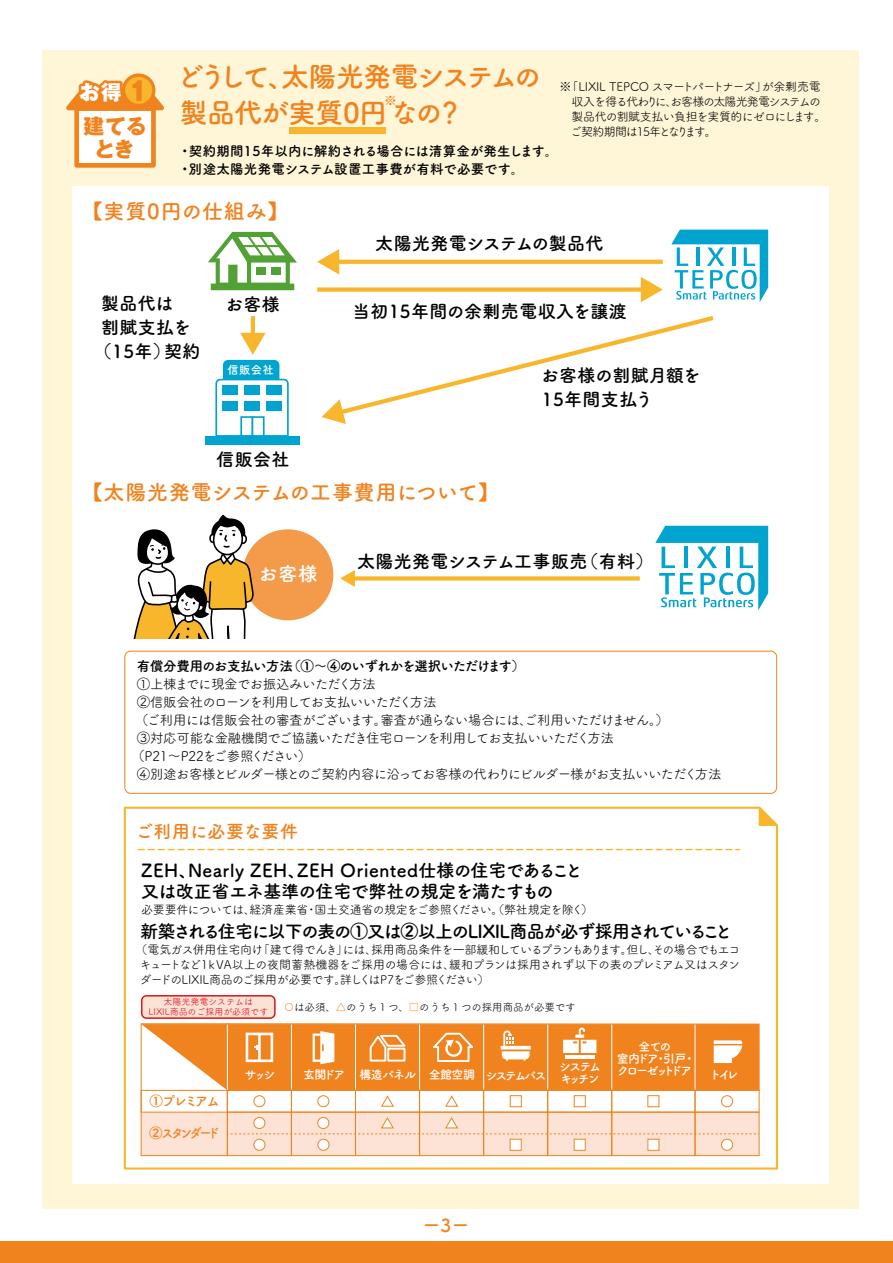
<style>
.page{position:relative;width:893px;height:1263px;background:#fff}
.page>*{position:absolute;margin:0;border:0;box-sizing:border-box;transform-origin:0 0}
.t1{font:700 27.9px/36px "Tsuku A Rd Gothic";letter-spacing:-.02em;color:#f0831e}
.t2{font:700 21px "Tsuku A Rd Gothic";letter-spacing:-.02em;color:#f0831e}
.t3{font:700 21px "Tsuku A Rd Gothic";letter-spacing:.04em;color:#f0831e}
.t4{font:800 20.85px "Gothic MB101 Pr 5";color:#f0831e}
.t5{font:800 20.4px "Gothic MB101 Pr 5";color:#fff}
.t6{font:700 19.5px "Tsuku A Rd Gothic";color:#fff}
.t7{font:700 18px/21px "Tsuku A Rd Gothic";color:#000}
.t8{font:700 18px/24px "Tsuku A Rd Gothic";letter-spacing:.02em;color:#000}
.t9{font:700 18px "Tsuku A Rd Gothic";letter-spacing:-.085em;color:#000}
.t10{font:700 18px "Tsuku A Rd Gothic";letter-spacing:-.03em;color:#000}
.t11{font:700 18px "Tsuku A Rd Gothic";letter-spacing:-.01em;color:#000}
.t12{font:700 18px "Tsuku A Rd Gothic";letter-spacing:.005em;color:#f0831e}
.t13{font:18px "Tsuku A Rd Gothic Std B";color:#f0831e}
.t14{font:13.5px "Tsuku A Rd Gothic";letter-spacing:-.06em;color:#000}
.t15{font:700 13.5px/18px "Tsuku A Rd Gothic";letter-spacing:.02em;color:#000}
.t16{font:700 13.5px "Tsuku A Rd Gothic";letter-spacing:-.05em;color:#000}
.t17{font:700 13.5px "Tsuku A Rd Gothic";letter-spacing:-.2em;color:#f0831e}
.t18{font:12px/15px "Tsuku A Rd Gothic";letter-spacing:-.07em;color:#000}
.t19{font:12px "Tsuku A Rd Gothic";letter-spacing:-.04em;color:#000}
.t20{font:700 12px "Tsuku A Rd Gothic";letter-spacing:-.17em;color:#fff}
.t21{font:700 12px/12px "Tsuku A Rd Gothic";letter-spacing:-.125em;color:#fff;text-align:center}
.t22{font:700 12px "Tsuku A Rd Gothic";letter-spacing:-.2em;color:#fff}
.t23{font:700 12px "Tsuku A Rd Gothic";color:#f0831e}
.t24{font:700 11.4px "Tsuku A Rd Gothic";color:#fff}
.t25{font:10.5px "Tsuku A Rd Gothic Std R";letter-spacing:-.005em;color:#040000}
.t26{font:9px/9.4px "Tsuku A Rd Gothic Std R";letter-spacing:-.005em;color:#e60012;text-align:center}
.s1{font-size:25.65px;color:#f0831e}
.s2{color:#f0831e}
.s3{color:#000}
</style>
<div class="page">
<div style="left:43px;top:50px;width:816px;height:1159px;background:#fff5d7"></div>
<div style="left:72px;top:187px;width:756px;height:997px;background:#fff"></div>
<div style="left:0;top:1242px;width:893px;height:21px;background:#f0831e"></div>
<div style="left:289px;top:127px;width:96px;height:7px;background:#f8b62d"></div>
<div style="left:77px;top:109px;width:76px;height:56px;background:#fff"></div>
<div style="left:74px;top:106px;width:82px;height:62px;border:5px solid #f0831e"></div>
<svg style="left:66px;top:75px;width:98px;height:38px"></svg>
<div style="left:123px;top:75px;width:31px;height:30px;background:#f8b62d;border-radius:50%"></div>
<div style="left:122px;top:73px;width:33px;height:34px;border:3px solid #f0831e;border-radius:50%"></div>
<svg style="left:655px;top:526px;width:113px;height:84px"></svg>
<div style="left:352px;top:576px;width:288px;height:5px;background:#f8b62d"></div>
<svg style="left:340px;top:570px;width:15px;height:17px"></svg>
<div style="left:242px;top:529px;width:91px;height:91px;background:#f39b4b;border-radius:50%"></div>
<svg style="left:133px;top:515px;width:122px;height:123px"></svg>
<div style="left:205px;top:436px;width:95px;height:9px;background:#00a4cf"></div>
<svg style="left:208px;top:232px;width:89px;height:58px"></svg>
<svg style="left:671px;top:230px;width:97px;height:72px"></svg>
<svg style="left:339px;top:260px;width:324px;height:4px"></svg>
<svg style="left:317px;top:249px;width:22px;height:25px"></svg>
<svg style="left:321px;top:316px;width:393px;height:108px"></svg>
<hr style="left:251px;top:316px;width:4px;height:20px;background:#f8b62d">
<svg style="left:215px;top:333px;width:74px;height:103px"></svg>
<div style="left:317px;top:287px;width:327px;height:5px;background:#f8b62d"></div>
<svg style="left:641px;top:277px;width:22px;height:25px"></svg>
<div style="left:124px;top:651px;width:653px;height:143px;border:1px solid #f0831e;border-radius:6px"></div>
<svg style="left:123px;top:806px;width:656px;height:364px"></svg>
<svg style="left:758px;top:806px;width:21px;height:21px"></svg>
<svg style="left:138px;top:849px;width:602px;height:1px"></svg>
<div style="left:142px;top:996px;width:133px;height:22px;background:#fae2d5;border-radius:5px"></div>
<div style="left:141px;top:995px;width:135px;height:24px;border:2px solid #d71718;border-radius:5px"></div>
<div style="left:141px;top:1112px;width:618px;height:43px;background:#fce3d6"></div>
<div style="left:254px;top:1139px;width:11px;height:11px;background:#fff;border-radius:50%"></div>
<div style="left:253px;top:1139px;width:12px;height:12px;border:1px solid #f0831e;border-radius:50%"></div>
<div style="left:419px;top:1112px;width:65px;height:44px;border:1px solid #f0831e"></div>
<div style="left:483px;top:1112px;width:65px;height:44px;border:1px solid #f0831e"></div>
<div style="left:547px;top:1112px;width:65px;height:44px;border:1px solid #f0831e"></div>
<div style="left:611px;top:1112px;width:84px;height:44px;border:1px solid #f0831e"></div>
<div style="left:695px;top:1112px;width:64px;height:44px;border:1px solid #f0831e"></div>
<div style="left:227px;top:1112px;width:65px;height:44px;border:1px solid #f0831e"></div>
<div style="left:291px;top:1112px;width:65px;height:44px;border:1px solid #f0831e"></div>
<div style="left:355px;top:1112px;width:65px;height:44px;border:1px solid #f0831e"></div>
<div style="left:510px;top:1139px;width:11px;height:11px;background:#fff"></div>
<div style="left:510px;top:1139px;width:12px;height:12px;border:1px solid #f0831e"></div>
<div style="left:318px;top:1139px;width:11px;height:11px;background:#fff;border-radius:50%"></div>
<div style="left:317px;top:1139px;width:12px;height:12px;border:1px solid #f0831e;border-radius:50%"></div>
<div style="left:721px;top:1139px;width:12px;height:11px;background:#fff;border-radius:50%"></div>
<div style="left:721px;top:1139px;width:12px;height:12px;border:1px solid #f0831e;border-radius:50%"></div>
<div style="left:574px;top:1139px;width:11px;height:11px;background:#fff"></div>
<div style="left:574px;top:1139px;width:12px;height:12px;border:1px solid #f0831e"></div>
<div style="left:648px;top:1139px;width:11px;height:11px;background:#fff"></div>
<div style="left:647px;top:1139px;width:12px;height:12px;border:1px solid #f0831e"></div>
<div style="left:141px;top:1023px;width:87px;height:133px;border:1px solid #f0831e"></div>
<svg style="left:141px;top:1024px;width:618px;height:83px"></svg>
<svg style="left:227px;top:1117px;width:532px;height:17px"></svg>
<h1 class="t1" style="left:83px;top:57px;width:460px;text-indent:92px">どうして、太陽光発電システムの<sub>建てる</sub> 製品代が実質0円なの？</h1>
<h3 class="t4" style="left:95px;top:131px;width:42px">とき</h3>
<h3 class="t5" style="left:80px;top:75px;width:70px">お得 <span class="s1">1</span></h3>
<p class="t23" style="left:384px;top:91px;width:13px">※</p>
<p class="t15" style="left:178px;top:141px;width:382px">・契約期間15年以内に解約される場合には清算金が発生します。・別途太陽光発電システム設置工事費が有料で必要です。</p>
<h2 class="t3" style="left:82px;top:194px;width:208px">【実質0円の仕組み】</h2>
<p class="t18" style="left:570px;top:78px;width:258px;text-indent:-11px">※「LIXIL TEPCO スマートパートナーズ」が余剰売電収入を得る代わりに、お客様の太陽光発電システムの製品代の割賦支払い負担を実質的にゼロにします。ご契約期間は15年となります。</p>
<h3 class="t10" style="left:101px;top:290px;width:74px">製品代は</h3>
<h3 class="t10" style="left:101px;top:314px;width:91px">割賦支払を</h3>
<h3 class="t10" style="left:94px;top:337px;width:108px">（15年）契約</h3>
<h3 class="t10" style="left:225px;top:290px;width:56px">お客様</h3>
<p class="t24" style="left:228px;top:361px;width:48px">信販会社</p>
<h3 class="t10" style="left:216px;top:445px;width:75px">信販会社</h3>
<h3 class="t11" style="left:375px;top:230px;width:230px">太陽光発電システムの製品代</h3>
<h3 class="t8" style="left:352px;top:298px;width:276px">当初15年間の余剰売電収入を譲渡</h3>
<h3 class="t8" style="left:541px;top:362px;width:161px">お客様の割賦月額を<br>15年間支払う</h3>
<h2 class="t2" style="left:82px;top:476px;width:419px">【太陽光発電システムの工事費用について】</h2>
<h3 class="t6" style="left:258px;top:558px;width:61px">お客様</h3>
<h3 class="t8" style="left:357px;top:548px;width:298px">太陽光発電システム工事販売（有料）</h3>
<p class="t16" style="left:137px;top:656px;width:390px">有償分費用のお支払い方法（①～④のいずれかを選択いただけます）</p>
<p class="t14" style="left:137px;top:674px;width:240px">①上棟までに現金でお振込みいただく方法</p>
<p class="t14" style="left:137px;top:692px;width:301px">②信販会社のローンを利用してお支払いいただく方法</p>
<p class="t14" style="left:135px;top:710px;width:535px">（ご利用には信販会社の審査がございます。審査が通らない場合には、ご利用いただけません。）</p>
<p class="t14" style="left:137px;top:728px;width:479px">③対応可能な金融機関でご協議いただき住宅ローンを利用してお支払いいただく方法</p>
<p class="t14" style="left:131px;top:746px;width:182px">（P21～P22をご参照ください）</p>
<p class="t14" style="left:137px;top:764px;width:586px">④別途お客様とビルダー様とのご契約内容に沿ってお客様の代わりにビルダー様がお支払いいただく方法</p>
<h3 class="t12" style="left:135px;top:817px;width:164px">ご利用に必要な要件</h3>
<h3 class="t7" style="left:141px;top:859px;width:443px">ZEH、Nearly ZEH、ZEH Oriented仕様の住宅であること又は改正省エネ基準の住宅で弊社の規定を満たすもの</h3>
<p class="t19" style="left:141px;top:900px;width:453px">必要要件については、経済産業省・国土交通省の規定をご参照ください。（弊社規定を除く）</p>
<h3 class="t9" style="left:140px;top:918px;width:594px">新築される住宅に以下の表の①又は②以上のLIXIL商品が必ず採用されていること</h3>
<p class="t18" style="left:139px;top:941px;width:603px;text-align:justify;text-indent:-4px">（電気ガス併用住宅向け「建て得でんき」には、採用商品条件を一部緩和しているプランもあります。但し、その場合でもエコキュートなど１ｋVA以上の夜間蓄熱機器をご採用の場合には、緩和プランは採用されず以下の表のプレミアム又はスタンダードのLIXIL商品のご採用が必要です。詳しくはP7をご参照ください）</p>
<p class="t25" style="left:284px;top:999px;width:294px"><span class="s2">〇</span>は必須<span class="s3">、</span><span class="s2">△</span>のうち１つ、<span class="s2">□</span>のうち１つの採用商品が必要です</p>
<p class="t26" style="left:148px;top:997px;width:121px">太陽光発電システムは<br>LIXIL商品のご採用が必須です</p>
<p class="t17" style="left:150px;top:1090px;width:72px">①プレミアム</p>
<p class="t17" style="left:149px;top:1123px;width:72px">②スタンダード</p>
<p class="t21" style="left:617px;top:1040px;width:80px">全ての<br>室内ドア・引戸・</p>
<p class="t20" style="left:559px;top:1058px;width:44px">システム</p>
<p class="t20" style="left:303px;top:1065px;width:44px">玄関ドア</p>
<p class="t20" style="left:429px;top:1065px;width:48px">全館空調</p>
<p class="t22" style="left:617px;top:1061px;width:77px">クローゼットドア</p>
<p class="t20" style="left:245px;top:1065px;width:32px">サッシ</p>
<p class="t20" style="left:360px;top:1065px;width:58px">構造パネル</p>
<p class="t20" style="left:560px;top:1070px;width:41px">キッチン</p>
<p class="t20" style="left:709px;top:1066px;width:30px">トイレ</p>
<p class="t20" style="left:485px;top:1066px;width:63px">システムバス</p>
<h3 class="t13" style="left:423px;top:1211px;width:48px">ー3ー</h3>
</div>
